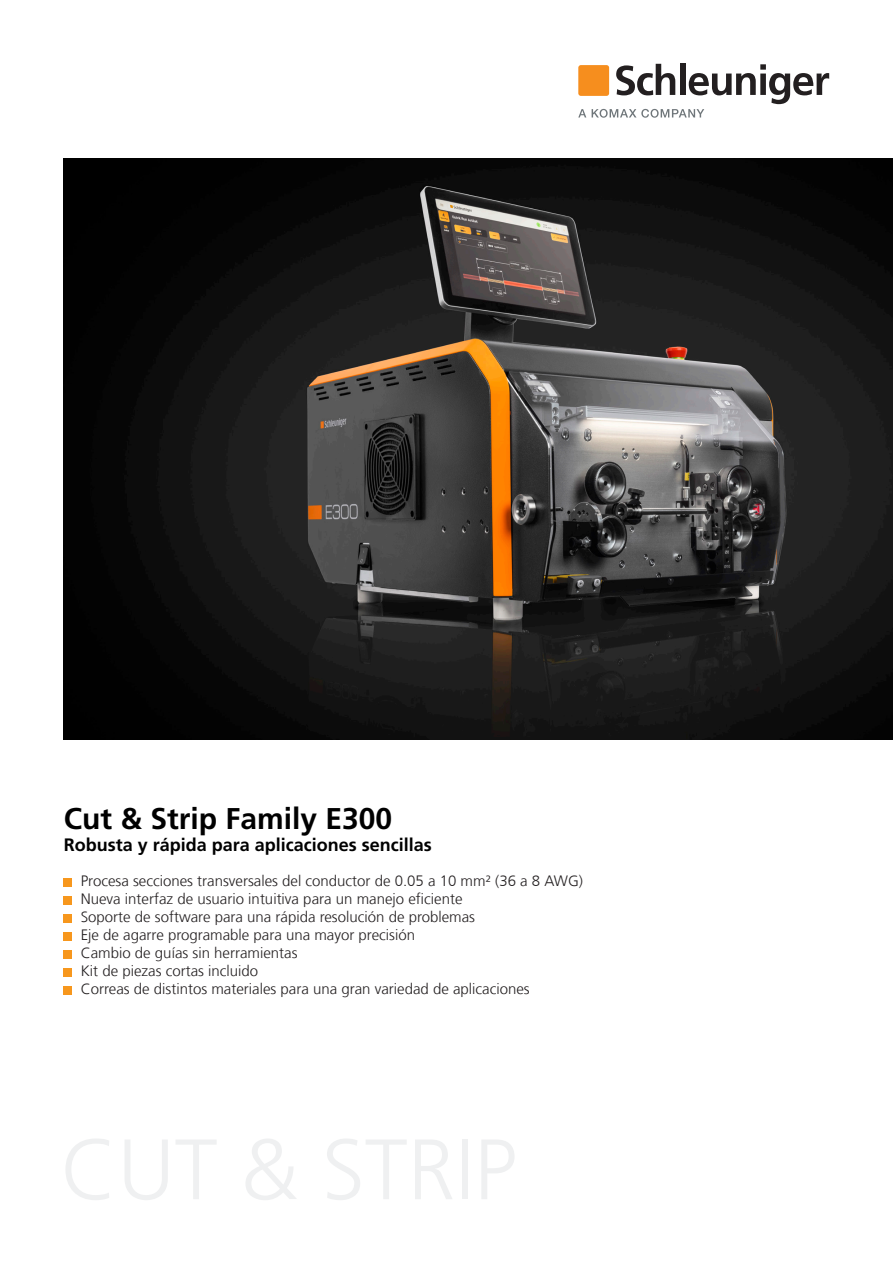
<style>
.page{position:relative;width:893px;height:1263px;background:#fff}
.page>*{position:absolute;margin:0;border:0;box-sizing:border-box;transform-origin:0 0}
.t1{font:700 30px "Frutiger LT Com";color:#000}
.t2{font:700 18px "Frutiger LT Com";color:#000}
.t3{font:300 15px/18px "Frutiger LT Com";color:#231f20}
</style>
<div class="page">
<svg style="left:578px;top:109px;width:8px;height:8px"></svg>
<svg style="left:592px;top:64px;width:237px;height:54px"></svg>
<div style="left:578px;top:65px;width:31px;height:31px;background:#f68e1e;border-radius:3px"></div>
<div style="left:64px;top:878px;width:8px;height:8px;background:#f7971d"></div>
<div style="left:64px;top:896px;width:8px;height:8px;background:#f7971d"></div>
<div style="left:64px;top:914px;width:8px;height:8px;background:#f7971d"></div>
<div style="left:64px;top:932px;width:8px;height:8px;background:#f7971d"></div>
<div style="left:64px;top:950px;width:8px;height:8px;background:#f7971d"></div>
<div style="left:64px;top:968px;width:8px;height:8px;background:#f7971d"></div>
<div style="left:64px;top:986px;width:8px;height:8px;background:#f7971d"></div>
<img style="left:64px;top:158px;width:829px;height:582px">
<h1 class="t1" style="left:64px;top:801px;width:330px">Cut &amp; Strip Family E300</h1>
<p class="t2" style="left:64px;top:834px;width:370px">Robusta y rápida para aplicaciones sencillas</p>
<p class="t3" style="left:81px;top:872px;width:504px">Procesa secciones transversales del conductor de 0.05 a 10 mm² (36 a 8 AWG)<br>Nueva interfaz de usuario intuitiva para un manejo eficiente<br>Soporte de software para una rápida resolución de problemas<br>Eje de agarre programable para una mayor precisión<br>Cambio de guías sin herramientas<br>Kit de piezas cortas incluido<br>Correas de distintos materiales para una gran variedad de aplicaciones</p>
</div>
